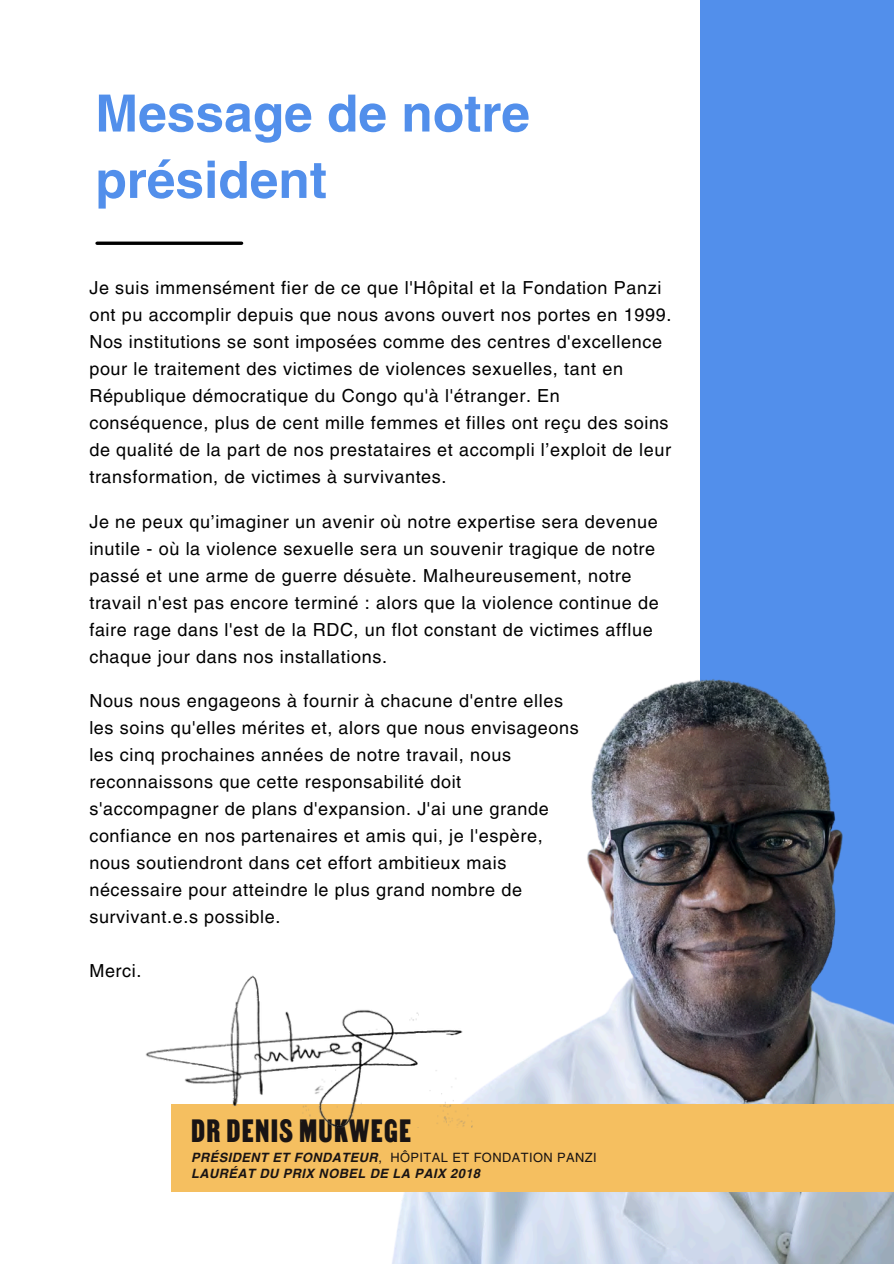
<style>
.page{position:relative;width:894px;height:1264px;background:#fff}
.page>*{position:absolute;margin:0;border:0;box-sizing:border-box;transform-origin:0 0}
.t1{font:700 51.45px/66.3px "Helvetica LT Pro";color:#528feb}
.t2{font:39px "MARTIN";letter-spacing:.035em;color:#191414}
.t3{font:18px/27px "Helvetica LT Pro";letter-spacing:.035em;color:#000}
.t4{font:12.9px "Helvetica LT Pro";letter-spacing:.035em;color:#191414}
.t5{font:italic 700 12.9px "Helvetica LT Pro";letter-spacing:.035em;color:#191414}
.s1{font-weight:700;font-style:italic}
</style>
<div class="page">
<svg style="left:97px;top:241px;width:144px;height:4px"></svg>
<div style="left:700px;top:0;width:193px;height:1211px;background:#528feb"></div>
<img style="left:171px;top:679px;width:722px;height:584px">
<div style="left:171px;top:1104px;width:722px;height:87px;background:#f5bf60"></div>
<img style="left:145px;top:970px;width:327px;height:157px">
<h1 class="t1" style="left:95px;top:85px;width:436px">Message de notre président</h1>
<p class="t3" style="left:89px;top:276px;width:583px">Je suis immensément fier de ce que l'Hôpital et la Fondation Panzi ont pu accomplir depuis que nous avons ouvert nos portes en 1999.<br>Nos institutions se sont imposées comme des centres d'excellence pour le traitement des victimes de violences sexuelles, tant en République démocratique du Congo qu'à l'étranger. En conséquence, plus de cent mille femmes et filles ont reçu des soins de qualité de la part de nos prestataires et accompli l’exploit de leur transformation, de victimes à survivantes.</p>
<h3 class="t3" style="left:89px;top:509px;width:570px">Je ne peux qu’imaginer un avenir où notre expertise sera devenue inutile - où la violence sexuelle sera un souvenir tragique de notre passé et une arme de guerre désuète. Malheureusement, notre travail n'est pas encore terminé : alors que la violence continue de faire rage dans l'est de la RDC, un flot constant de victimes afflue chaque jour dans nos installations.</h3>
<h3 class="t3" style="left:89px;top:689px;width:490px">Nous nous engageons à fournir à chacune d'entre elles les soins qu'elles mérites et, alors que nous envisageons les cinq prochaines années de notre travail, nous reconnaissons que cette responsabilité doit s'accompagner de plans d'expansion. J'ai une grande confiance en nos partenaires et amis qui, je l'espère, nous soutiendront dans cet effort ambitieux mais nécessaire pour atteindre le plus grand nombre de survivant.e.s possible.</h3>
<p class="t3" style="left:89px;top:959px;width:54px">Merci.</p>
<p class="t2" style="left:191px;top:1106px;width:221px">DR DENIS MUKWEGE</p>
<h3 class="t4" style="left:191px;top:1152px;width:407px"><span class="s1">PRÉSIDENT ET FONDATEUR</span>, HÔPITAL ET FONDATION PANZI</h3>
<h3 class="t5" style="left:191px;top:1169px;width:290px">LAURÉAT DU PRIX NOBEL DE LA PAIX 2018</h3>
</div>
